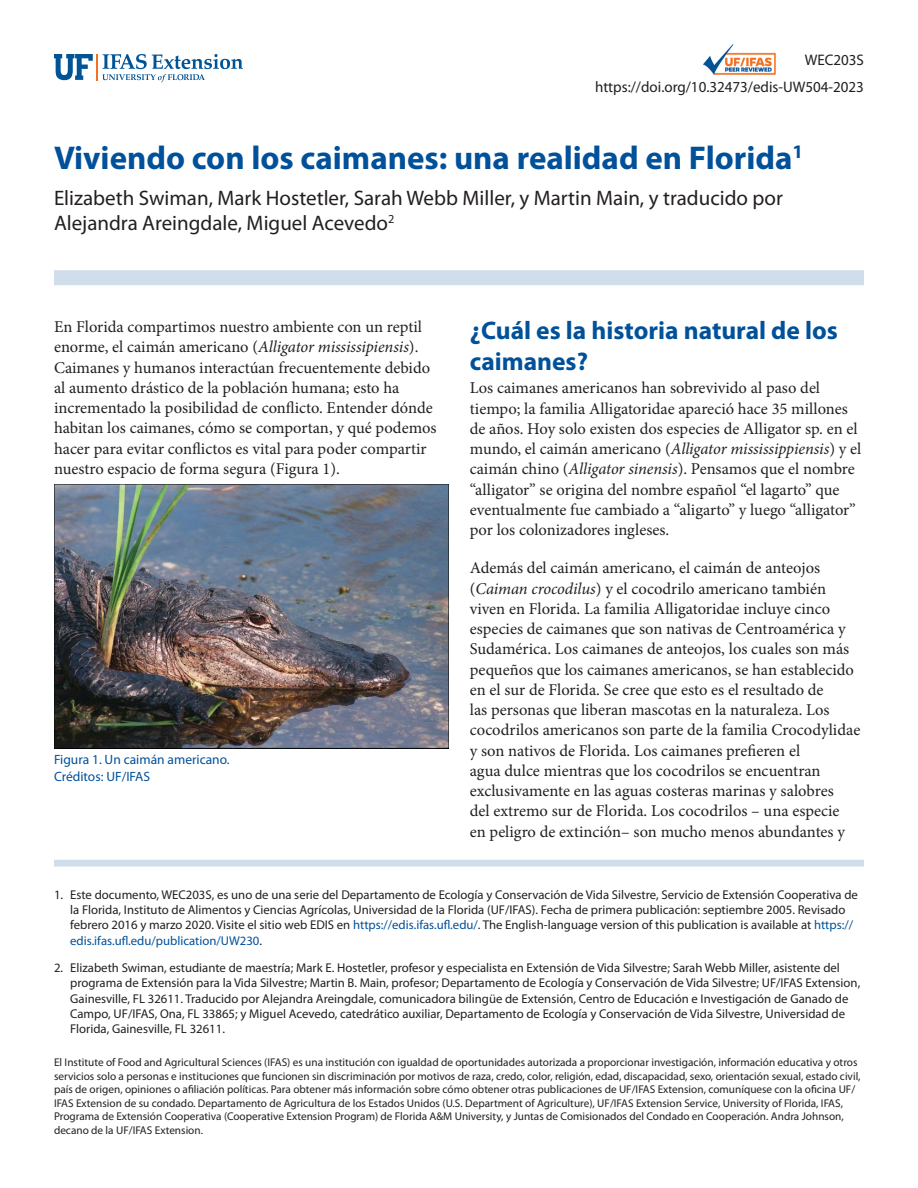
<style>
.page{position:relative;width:918px;height:1188px;background:#fff}
.page>*{position:absolute;margin:0;border:0;box-sizing:border-box;transform-origin:0 0}
.TitleRegular{font:700 33px "Myriad Pro";color:#01519a}
.SectionHeading0{font:700 25.5px/30.6px "Myriad Pro";color:#01519a}
.Author{font:21px/25.2px "Myriad Pro";color:#231f20}
.Paragraph{font:16.5px/20.2px "Minion Pro";color:#231f20}
.PubNumber{font:15.3px "Myriad Pro";color:#231f20}
.t1{font:13.5px/16.5px "Myriad Pro";color:#01519a}
.t2{font:12.75px/15.3px "Myriad Pro";color:#231f20}
.Disclaimer{font:11.25px/13.5px "Myriad Pro";color:#231f20}
.s1{font-style:italic}
.s2{color:#01519a}
</style>
<div class="page">
<img style="left:703px;top:44px;width:72px;height:31px">
<svg style="left:54px;top:54px;width:189px;height:28px"></svg>
<div style="left:54px;top:270px;width:810px;height:15px;background:#d0deeb"></div>
<div style="left:54px;top:860px;width:810px;height:7px;background:#d0deeb"></div>
<img style="left:54px;top:485px;width:394px;height:264px">
<p class="PubNumber" style="left:805px;top:51px;width:61px">WEC203S</p>
<p class="PubNumber" style="left:595px;top:78px;width:270px">https://doi.org/10.32473/edis-UW504-2023</p>
<p class="TitleRegular" style="left:54px;top:136px;width:751px">Viviendo con los caimanes: una realidad en Florida<sup>1</sup></p>
<p class="Author" style="left:54px;top:185px;width:730px">Elizabeth Swiman, Mark Hostetler, Sarah Webb Miller, y Martin Main, y traducido por<br>Alejandra Areingdale, Miguel Acevedo<sup>2</sup></p>
<p class="Paragraph" style="left:54px;top:317px;width:384px">En Florida compartimos nuestro ambiente con un reptil enorme, el caimán americano (<span class="s1">Alligator mississipiensis</span>).<br>Caimanes y humanos interactúan frecuentemente debido al aumento drástico de la población humana; esto ha incrementado la posibilidad de conflicto. Entender dónde habitan los caimanes, cómo se comportan, y qué podemos hacer para evitar conflictos es vital para poder compartir nuestro espacio de forma segura (Figura 1).</p>
<p class="SectionHeading0" style="left:470px;top:315px;width:370px">¿Cuál es la historia natural de los caimanes?</p>
<p class="Paragraph" style="left:470px;top:378px;width:393px">Los caimanes americanos han sobrevivido al paso del tiempo; la familia Alligatoridae apareció hace 35 millones de años. Hoy solo existen dos especies de Alligator sp. en el mundo, el caimán americano (<span class="s1">Alligator mississippiensis</span>) y el caimán chino (<span class="s1">Alligator sinensis</span>). Pensamos que el nombre “alligator” se origina del nombre español “el lagarto” que eventualmente fue cambiado a “aligarto” y luego “alligator” por los colonizadores ingleses.</p>
<p class="Paragraph" style="left:470px;top:558px;width:392px">Además del caimán americano, el caimán de anteojos (<span class="s1">Caiman crocodilus</span>) y el cocodrilo americano también viven en Florida. La familia Alligatoridae incluye cinco especies de caimanes que son nativas de Centroamérica y Sudamérica. Los caimanes de anteojos, los cuales son más pequeños que los caimanes americanos, se han establecido en el sur de Florida. Se cree que esto es el resultado de<br>las personas que liberan mascotas en la naturaleza. Los cocodrilos americanos son parte de la familia Crocodylidae y son nativos de Florida. Los caimanes prefieren el<br>agua dulce mientras que los cocodrilos se encuentran exclusivamente en las aguas costeras marinas y salobres<br>del extremo sur de Florida. Los cocodrilos – una especie<br>en peligro de extinción– son mucho menos abundantes y</p>
<p class="t1" style="left:54px;top:751px;width:177px">Figura 1. Un caimán americano.<br>Créditos: UF/IFAS</p>
<p class="t2" style="left:70px;top:887px;width:789px;text-indent:-16px">1. Este documento, WEC203S, es uno de una serie del Departamento de Ecología y Conservación de Vida Silvestre, Servicio de Extensión Cooperativa de la Florida, Instituto de Alimentos y Ciencias Agrícolas, Universidad de la Florida (UF/IFAS). Fecha de primera publicación: septiembre 2005. Revisado febrero 2016 y marzo 2020. Visite el sitio web EDIS en <span class="s2">https://edis.ifas.ufl.edu/</span>. The English-language version of this publication is available at <span class="s2">https:// edis.ifas.ufl.edu/publication/UW230</span>.</p>
<p class="t2" style="left:70px;top:960px;width:792px;text-indent:-16px">2. Elizabeth Swiman, estudiante de maestría; Mark E. Hostetler, profesor y especialista en Extensión de Vida Silvestre; Sarah Webb Miller, asistente del programa de Extensión para la Vida Silvestre; Martin B. Main, profesor; Departamento de Ecología y Conservación de Vida Silvestre; UF/IFAS Extension, Gainesville, FL 32611. Traducido por Alejandra Areingdale, comunicadora bilingüe de Extensión, Centro de Educación e Investigación de Ganado de Campo, UF/IFAS, Ona, FL 33865; y Miguel Acevedo, catedrático auxiliar, Departamento de Ecología y Conservación de Vida Silvestre, Universidad de Florida, Gainesville, FL 32611.</p>
<p class="Disclaimer" style="left:54px;top:1056px;width:808px">El Institute of Food and Agricultural Sciences (IFAS) es una institución con igualdad de oportunidades autorizada a proporcionar investigación, información educativa y otros servicios solo a personas e instituciones que funcionen sin discriminación por motivos de raza, credo, color, religión, edad, discapacidad, sexo, orientación sexual, estado civil, país de origen, opiniones o afiliación políticas. Para obtener más información sobre cómo obtener otras publicaciones de UF/IFAS Extension, comuníquese con la oficina UF/ IFAS Extension de su condado. Departamento de Agricultura de los Estados Unidos (U.S. Department of Agriculture), UF/IFAS Extension Service, University of Florida, IFAS, Programa de Extensión Cooperativa (Cooperative Extension Program) de Florida A&amp;M University, y Juntas de Comisionados del Condado en Cooperación. Andra Johnson, decano de la UF/IFAS Extension.</p>
</div>
